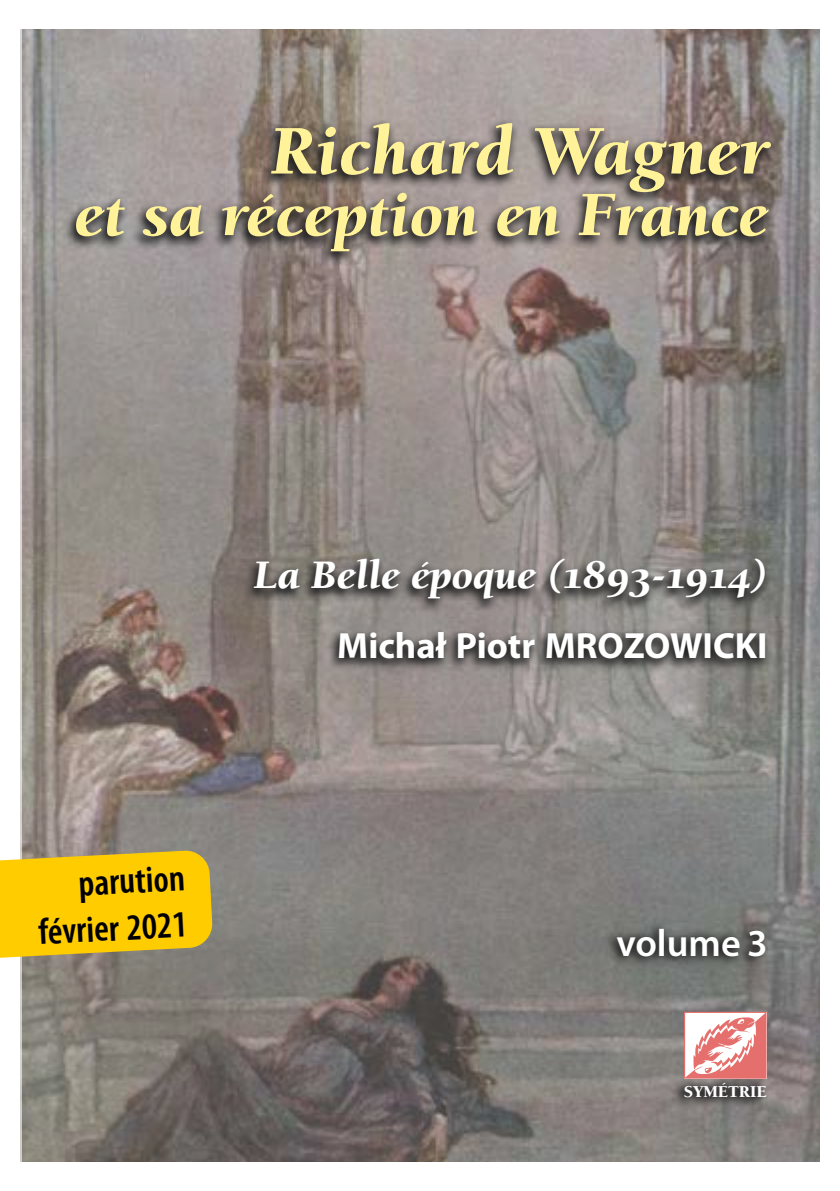
<style>
.page{position:relative;width:840px;height:1191px;background:#fff}
.page>*{position:absolute;margin:0;border:0;box-sizing:border-box;transform-origin:0 0}
.t1{font:italic 900 71.4px "Berkeley Pro";letter-spacing:.01em;color:#fff18c}
.t2{font:italic 900 64.8px "Berkeley Pro";letter-spacing:.01em;color:#fff18c}
.t3{font:italic 900 41.6px "Berkeley Pro";letter-spacing:.01em;color:#fff}
.t4{font:600 38.2px "Myriad Pro";color:#fff}
.t5{font:600 condensed 37.2px/46.6px "Myriad Pro";color:#000;text-align:right}
.t6{font:700 36.6px "Myriad Pro";color:#fff}
.t7{font:900 17.2px "Berkeley Pro";color:#fff}
</style>
<div class="page">
<img style="left:22px;top:30px;width:797px;height:1131px">
<svg style="left:669px;top:1074px;width:102px;height:34px;background:#6a6463"></svg>
<svg style="left:683px;top:1011px;width:83px;height:67px"></svg>
<svg style="left:602px;top:920px;width:168px;height:47px;background:#5d5f5d"></svg>
<svg style="left:63px;top:117px;width:714px;height:555px;background:#877f7b"></svg>
<svg style="left:0;top:850px;width:213px;height:116px;background:#ebc017"></svg>
<h1 class="t1" style="left:270px;top:110px;width:498px">Richard Wagner</h1>
<h2 class="t2" style="left:75px;top:177px;width:694px">et sa réception en France</h2>
<p class="t3" style="left:254px;top:551px;width:515px">La Belle époque (1893-1914)</p>
<p class="t6" style="left:337px;top:621px;width:432px">Michał Piotr MROZOWICKI</p>
<p class="t5" style="left:35px;top:861px;width:150px;rotate:-3deg">parution février 2021</p>
<p class="t4" style="left:616px;top:919px;width:151px">volume 3</p>
<p class="t7" style="left:683px;top:1082px;width:84px">SYMÉTRIE</p>
</div>
